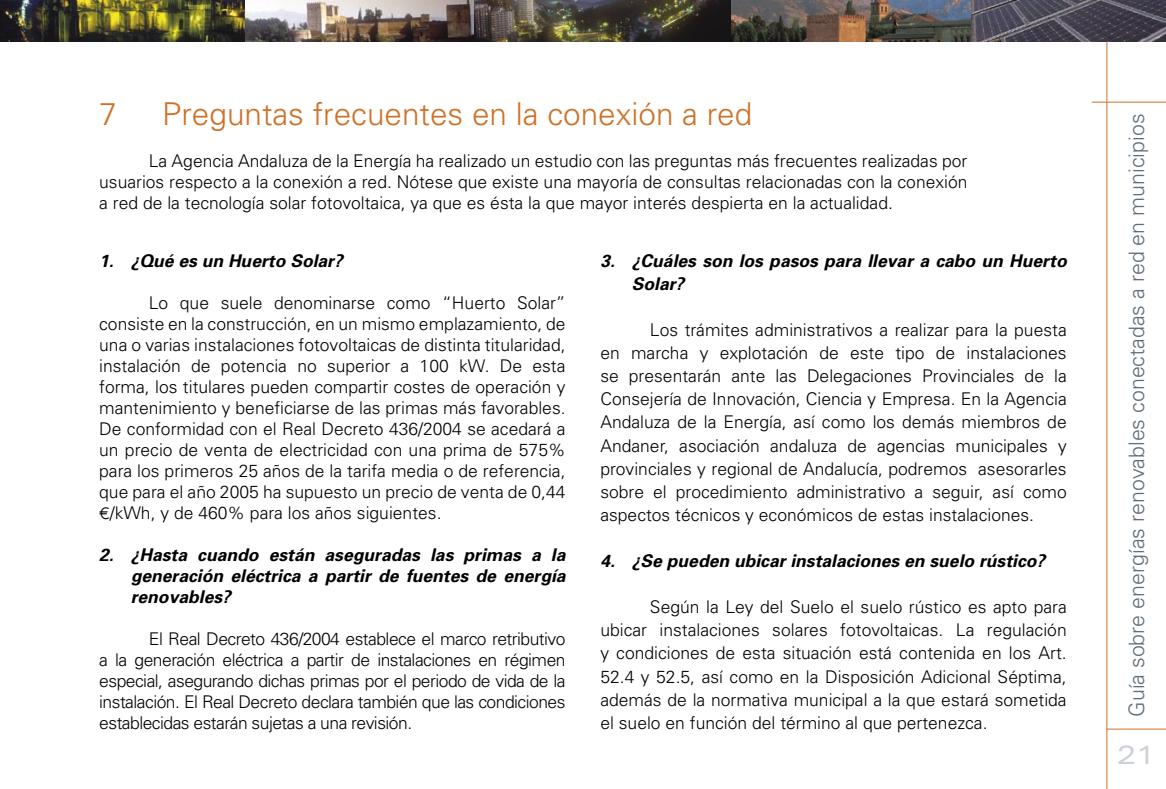
<style>
.page{position:relative;width:1166px;height:789px;background:#fff}
.page>*{position:absolute;margin:0;border:0;box-sizing:border-box;transform-origin:0 0}
.t1{font:300 31.5px "Univers";color:#cf7127}
.t2{font:expanded 26.25px "Univers";color:#ccd2d8}
.t3{font:300 21.35px "Univers";color:#616d78}
.t4{font:300 17.5px/21px "Univers";color:#000;text-align:justify}
.t5{font:italic 700 17.5px/21px "Univers";color:#000;text-align:justify}
.s1{font-family:"Euro Sans ITCTT Book";font-weight:400}
</style>
<div class="page">
<hr style="left:1091px;top:102px;width:75px;height:1px;background:#cf7127">
<hr style="left:1106px;top:0;width:1px;height:789px;background:#cf7127">
<hr style="left:1106px;top:728px;width:60px;height:1px;background:#cf7127">
<img style="left:247px;top:0;width:720px;height:41px">
<img style="left:0;top:0;width:247px;height:41px">
<img style="left:967px;top:0;width:199px;height:41px">
<h1 class="t1" style="left:99px;top:95px;width:19px">7</h1>
<h1 class="t1" style="left:162px;top:95px;width:591px">Preguntas frecuentes en la conexión a red</h1>
<p class="t4" style="left:99px;top:150px;width:870px;text-indent:50px">La Agencia Andaluza de la Energía ha realizado un estudio con las preguntas más frecuentes realizadas por usuarios respecto a la conexión a red. Nótese que existe una mayoría de consultas relacionadas con la conexión a red de la tecnología solar fotovoltaica, ya que es ésta la que mayor interés despierta en la actualidad.</p>
<p class="t5" style="left:99px;top:250px;width:245px">1. ¿Qué es un Huerto Solar?</p>
<p class="t4" style="left:99px;top:292px;width:468px;text-indent:50px">Lo que suele denominarse como “Huerto Solar” consiste en la construcción, en un mismo emplazamiento, de una o varias instalaciones fotovoltaicas de distinta titularidad, instalación de potencia no superior a 100 kW. De esta forma, los titulares pueden compartir costes de operación y mantenimiento y beneficiarse de las primas más favorables.<br>De conformidad con el Real Decreto 436/2004 se acedará a un precio de venta de electricidad con una prima de 575% para los primeros 25 años de la tarifa media o de referencia, que para el año 2005 ha supuesto un precio de venta de 0,44<br><span class="s1">E</span>/kWh, y de 460% para los años siguientes.</p>
<p class="t5" style="left:131px;top:544px;width:436px;text-indent:-31px">2. ¿Hasta cuando están aseguradas las primas a la generación eléctrica a partir de fuentes de energía renovables?</p>
<p class="t4" style="left:99px;top:628px;width:468px;text-indent:50px">El Real Decreto 436/2004 establece el marco retributivo a la generación eléctrica a partir de instalaciones en régimen especial, asegurando dichas primas por el periodo de vida de la instalación. El Real Decreto declara también que las condiciones establecidas estarán sujetas a una revisión.</p>
<p class="t5" style="left:632px;top:249px;width:436px;line-height:23.1px;text-indent:-31px">3. ¿Cuáles son los pasos para llevar a cabo un Huerto<br>Solar?</p>
<p class="t4" style="left:600px;top:318px;width:468px;line-height:23.1px;text-indent:50px">Los trámites administrativos a realizar para la puesta en marcha y explotación de este tipo de instalaciones se presentarán ante las Delegaciones Provinciales de la Consejería de Innovación, Ciencia y Empresa. En la Agencia Andaluza de la Energía, así como los demás miembros de Andaner, asociación andaluza de agencias municipales y provinciales y regional de Andalucía, podremos asesorarles sobre el procedimiento administrativo a seguir, así como aspectos técnicos y económicos de estas instalaciones.</p>
<p class="t5" style="left:600px;top:550px;width:446px">4. ¿Se pueden ubicar instalaciones en suelo rústico?</p>
<p class="t4" style="left:600px;top:595px;width:468px;line-height:23.1px;text-indent:50px">Según la Ley del Suelo el suelo rústico es apto para ubicar instalaciones solares fotovoltaicas. La regulación y condiciones de esta situación está contenida en los Art.<br>52.4 y 52.5, así como en la Disposición Adicional Séptima, además de la normativa municipal a la que estará sometida el suelo en función del término al que pertenezca.</p>
<p class="t3" style="left:1123px;top:717px;width:604px;rotate:-90deg">Guía sobre energías renovables conectadas a red en municipios</p>
<h2 class="t2" style="left:1116px;top:738px;width:40px">21</h2>
</div>
